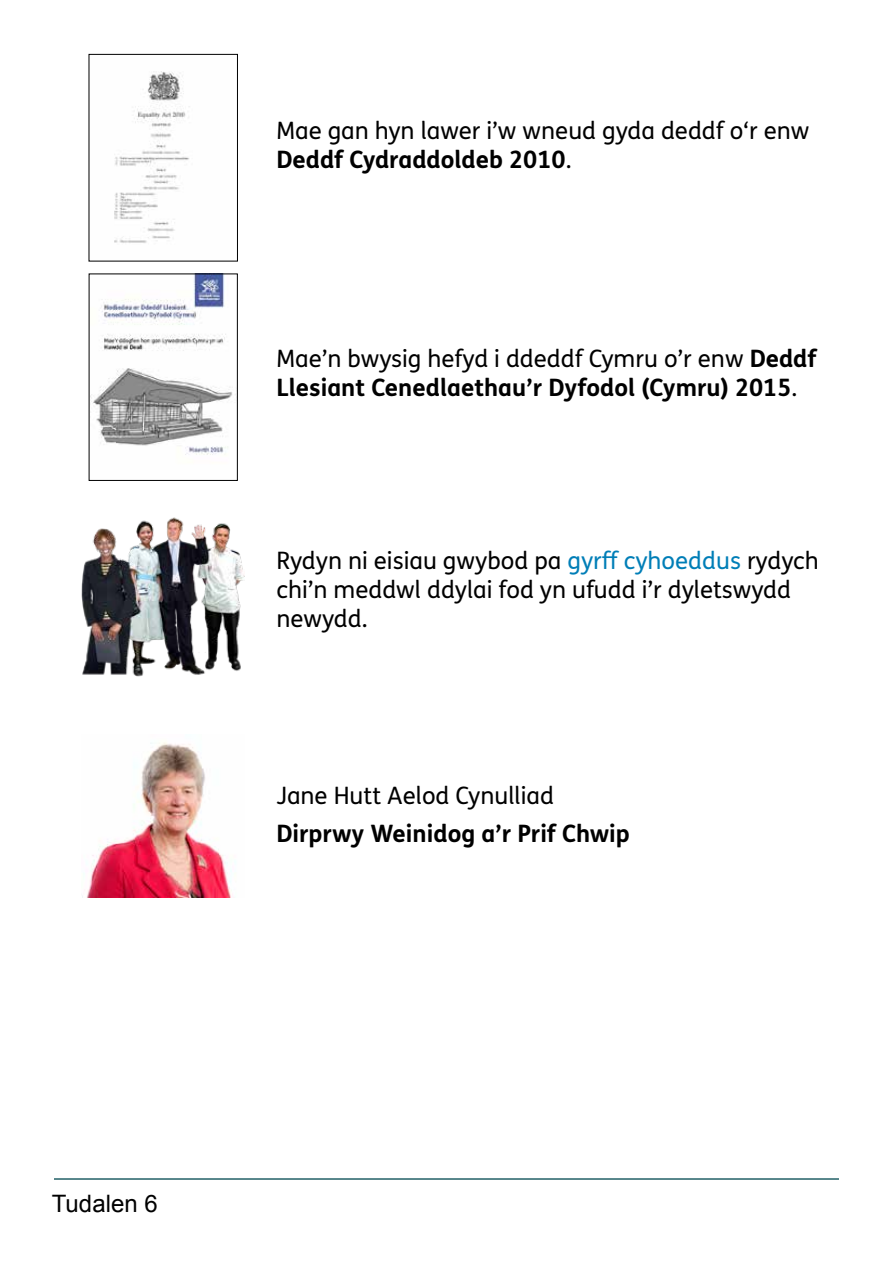
<style>
.page{position:relative;width:893px;height:1263px;background:#fff}
.page>*{position:absolute;margin:0;border:0;box-sizing:border-box;transform-origin:0 0}
.t1{font:24px/28.8px "FS Me Pro";color:#000}
.t2{font:700 24px/28.8px "FS Me Pro";color:#000}
.t3{font:24px "Arial";color:#000}
.s1{font-weight:700}
.s2{font-weight:400}
.s3{color:#007eb7}
</style>
<div class="page">
<hr style="left:54px;top:1178px;width:785px;height:2px;background:#236067">
<img style="left:82px;top:742px;width:154px;height:156px">
<img style="left:91px;top:275px;width:145px;height:180px">
<div style="left:89px;top:273px;width:149px;height:208px;border:1px solid #000"></div>
<img style="left:82px;top:517px;width:163px;height:160px">
<img style="left:114px;top:71px;width:76px;height:172px">
<div style="left:89px;top:54px;width:149px;height:207px;border:1px solid #000"></div>
<p class="t1" style="left:276px;top:116px;width:535px">Mae gan hyn lawer i’w wneud gyda deddf o‘r enw<br><span class="s1">Deddf Cydraddoldeb 2010</span>.</p>
<p class="t2" style="left:276px;top:343px;width:542px"><span class="s2">Mae’n bwysig hefyd i ddeddf Cymru o’r enw</span> Deddf<br>Llesiant Cenedlaethau’r Dyfodol (Cymru) 2015<span class="s2">.</span></p>
<p class="t1" style="left:276px;top:546px;width:544px">Rydyn ni eisiau gwybod pa <span class="s3">gyrff cyhoeddus</span> rydych chi’n meddwl ddylai fod yn ufudd i’r dyletswydd newydd.</p>
<p class="t1" style="left:276px;top:781px;width:279px">Jane Hutt Aelod Cynulliad</p>
<p class="t2" style="left:276px;top:817px;width:355px">Dirprwy Weinidog a’r Prif Chwip</p>
<p class="t3" style="left:52px;top:1188px;width:107px">Tudalen 6</p>
</div>
